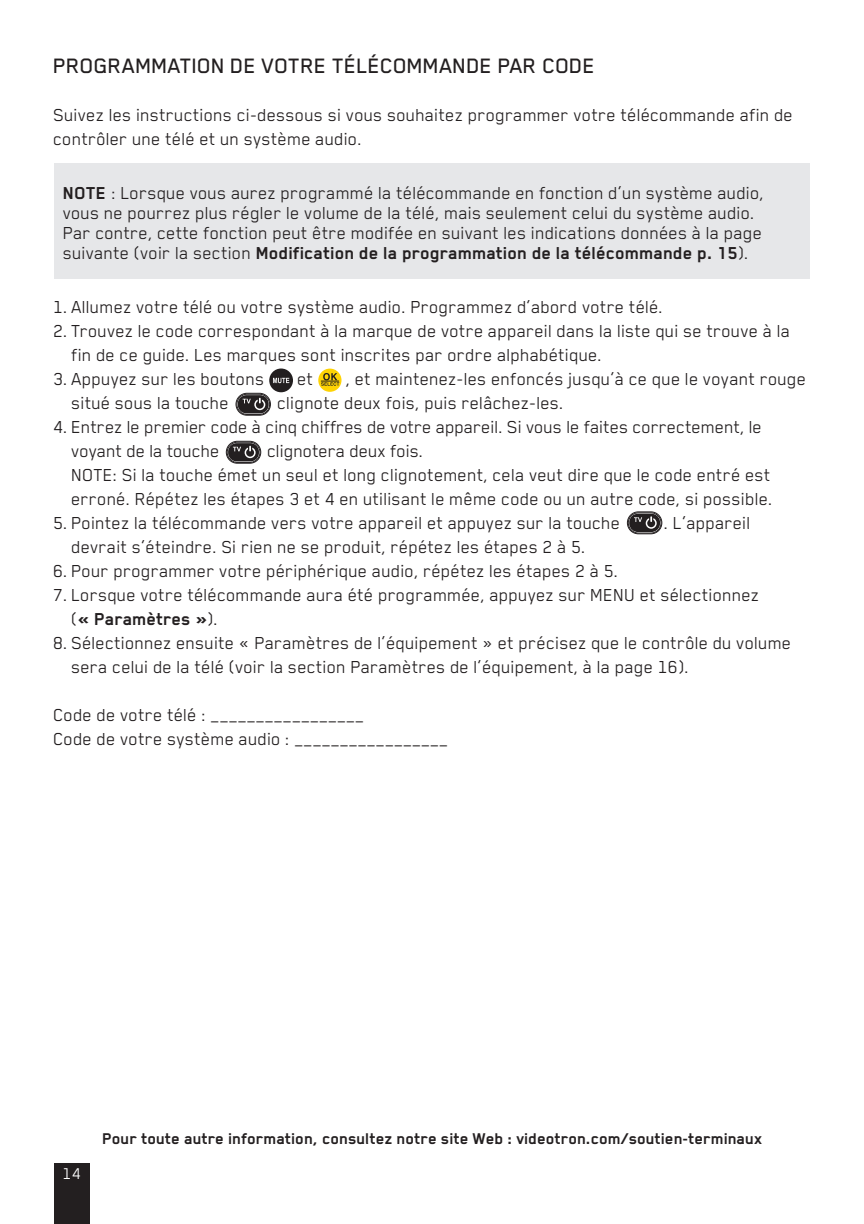
<style>
.page{position:relative;width:864px;height:1224px;background:#fff}
.page>*{position:absolute;margin:0;border:0;box-sizing:border-box;transform-origin:0 0}
.t1{font:500 24px "Blender Pro";color:#231f20}
.t2{font:20px/24px "Blender Pro";color:#231f20}
.t3{font:700 18px "Blender Pro";color:#231f20}
.t4{font:18px "Blender Pro";color:#fff}
.s1{font-weight:700}
</style>
<div class="page">
<div style="left:54px;top:1164px;width:36px;height:60px;background:#231f20"></div>
<div style="left:269px;top:369px;width:24px;height:23px;background:#231f20;border-radius:50%"></div>
<svg style="left:273px;top:378px;width:16px;height:5px"></svg>
<svg style="left:318px;top:369px;width:24px;height:23px"></svg>
<svg style="left:321px;top:373px;width:18px;height:13px"></svg>
<div style="left:236px;top:393px;width:35px;height:23px;border:1px solid #231f20;border-radius:11px"></div>
<div style="left:237px;top:394px;width:33px;height:21px;border:1px solid #231f20;border-radius:10px"></div>
<svg style="left:237px;top:394px;width:32px;height:19px"></svg>
<div style="left:226px;top:441px;width:35px;height:23px;border:1px solid #231f20;border-radius:11px"></div>
<div style="left:227px;top:442px;width:33px;height:21px;border:1px solid #231f20;border-radius:10px"></div>
<svg style="left:227px;top:442px;width:32px;height:19px"></svg>
<div style="left:627px;top:512px;width:35px;height:22px;border:1px solid #231f20;border-radius:11px"></div>
<div style="left:628px;top:513px;width:33px;height:20px;border:1px solid #231f20;border-radius:10px"></div>
<svg style="left:628px;top:513px;width:32px;height:19px"></svg>
<div style="left:54px;top:163px;width:756px;height:116px;background:#e6e7e9"></div>
<p class="t1" style="left:54px;top:53px;width:543px">PROGRAMMATION DE VOTRE TÉLÉCOMMANDE PAR CODE</p>
<p class="t2" style="left:54px;top:102px;width:741px">Suivez les instructions ci-dessous si vous souhaitez programmer votre télécommande afin de contrôler une télé et un système audio.</p>
<p class="t2" style="left:63px;top:182px;width:703px;line-height:20px"><span class="s1">Note</span> : Lorsque vous aurez programmé la télécommande en fonction d’un système audio, vous ne pourrez plus régler le volume de la télé, mais seulement celui du système audio.<br>Par contre, cette fonction peut être modifée en suivant les indications données à la page suivante (voir la section <span class="s1">Modification de la programmation de la télécommande p. 15</span>).</p>
<p class="t2" style="left:54px;top:294px;width:611px">1. Allumez votre télé ou votre système audio. Programmez d’abord votre télé.</p>
<p class="t2" style="left:72px;top:318px;width:721px;text-indent:-18px">2. Trouvez le code correspondant à la marque de votre appareil dans la liste qui se trouve à la fin de ce guide. Les marques sont inscrites par ordre alphabétique.</p>
<p class="t2" style="left:54px;top:366px;width:213px">3. Appuyez sur les boutons</p>
<p class="t2" style="left:298px;top:366px;width:18px">et</p>
<p class="t2" style="left:346px;top:366px;width:462px">, et maintenez-les enfoncés jusqu’à ce que le voyant rouge</p>
<p class="t2" style="left:72px;top:390px;width:159px">situé sous la touche</p>
<p class="t2" style="left:277px;top:390px;width:288px">clignote deux fois, puis relâchez-les.</p>
<p class="t2" style="left:71px;top:414px;width:692px;text-indent:-18px">4. Entrez le premier code à cinq chiffres de votre appareil. Si vous le faites correctement, le voyant de la touche</p>
<p class="t2" style="left:72px;top:438px;width:703px;text-indent:196px">clignotera deux fois.<br>NOTE: Si la touche émet un seul et long clignotement, cela veut dire que le code entré est erroné. Répétez les étapes 3 et 4 en utilisant le même code ou un autre code, si possible.</p>
<p class="t2" style="left:54px;top:510px;width:569px">5. Pointez la télécommande vers votre appareil et appuyez sur la touche</p>
<p class="t2" style="left:664px;top:510px;width:88px">. L’appareil</p>
<p class="t2" style="left:72px;top:534px;width:516px">devrait s’éteindre. Si rien ne se produit, répétez les étapes 2 à 5.</p>
<p class="t2" style="left:54px;top:558px;width:567px">6. Pour programmer votre périphérique audio, répétez les étapes 2 à 5.</p>
<p class="t2" style="left:72px;top:582px;width:690px;text-indent:-18px">7. Lorsque votre télécommande aura été programmée, appuyez sur MENU et sélectionnez (<span class="s1">« Paramètres »</span>).</p>
<p class="t2" style="left:72px;top:630px;width:722px;text-indent:-18px">8. Sélectionnez ensuite « Paramètres de l’équipement » et précisez que le contrôle du volume sera celui de la télé (voir la section Paramètres de l’équipement, à la page 16).</p>
<p class="t2" style="left:54px;top:702px;width:396px">Code de votre télé : _________________<br>Code de votre système audio : _________________</p>
<p class="t4" style="left:63px;top:1164px;width:20px">14</p>
<p class="t3" style="left:103px;top:1128px;width:661px">Pour toute autre information, consultez notre site Web : videotron.com/soutien-terminaux</p>
</div>
